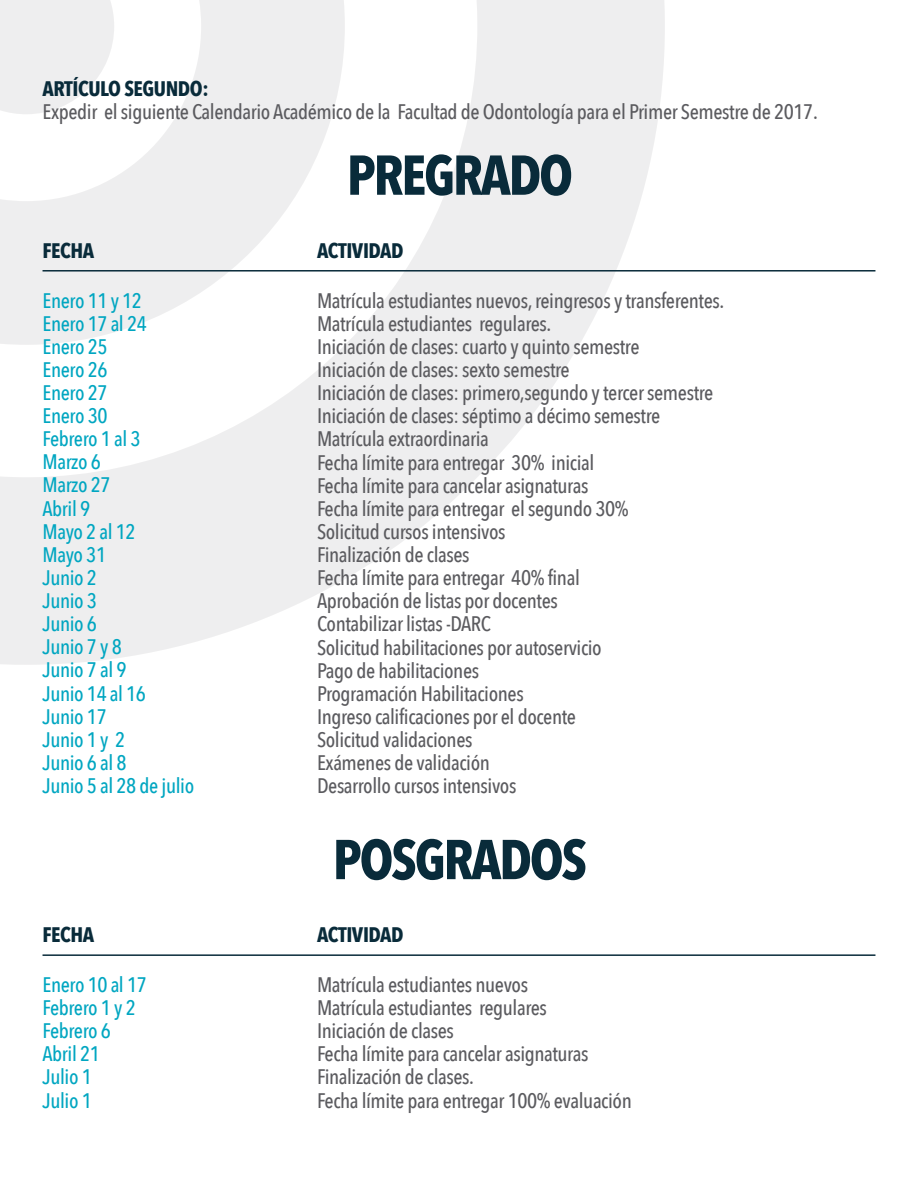
<style>
.page{position:relative;width:918px;height:1188px;background:#fff}
.page>*{position:absolute;margin:0;border:0;box-sizing:border-box;transform-origin:0 0}
.t1{font:700 55.5px "Avenir Next Condensed";letter-spacing:-.04em;color:#092b3a}
.t2{font:500 21px/23.1px "Avenir Next Condensed";letter-spacing:-.02em;color:#5b5b5f}
.t3{font:500 21px/23.1px "Avenir Next Condensed";letter-spacing:-.02em;color:#00a6c1}
.t4{font:700 21px "Avenir Next Condensed";letter-spacing:-.02em;color:#092b3a}
</style>
<div class="page">
<svg style="left:0;top:0;width:665px;height:665px;fill:#eeeeef"></svg>
<svg style="left:0;top:0;width:346px;height:345px;fill:#eeeeef"></svg>
<svg style="left:0;top:0;width:115px;height:114px;background:#f0f0f1"></svg>
<hr style="left:43px;top:270px;width:832px;height:2px;background:#092b3a">
<hr style="left:43px;top:954px;width:832px;height:2px;background:#092b3a">
<p class="t4" style="left:43px;top:75px;width:168px">ARTÍCULO SEGUNDO:</p>
<p class="t2" style="left:43px;top:100px;width:777px">Expedir el siguiente Calendario Académico de la Facultad de Odontología para el Primer Semestre de 2017.</p>
<h1 class="t1" style="left:347px;top:141px;width:228px">PREGRADO</h1>
<p class="t4" style="left:43px;top:237px;width:53px">FECHA</p>
<p class="t4" style="left:317px;top:237px;width:88px">ACTIVIDAD</p>
<p class="t3" style="left:43px;top:289px;width:153px">Enero 11 y 12<br>Enero 17 al 24<br>Enero 25<br>Enero 26<br>Enero 27<br>Enero 30<br>Febrero 1 al 3<br>Marzo 6<br>Marzo 27<br>Abril 9<br>Mayo 2 al 12<br>Mayo 31<br>Junio 2<br>Junio 3<br>Junio 6<br>Junio 7 y 8<br>Junio 7 al 9<br>Junio 14 al 16<br>Junio 17<br>Junio 1 y 2<br>Junio 6 al 8<br>Junio 5 al 28 de julio</p>
<p class="t2" style="left:317px;top:289px;width:409px">Matrícula estudiantes nuevos, reingresos y transferentes.<br>Matrícula estudiantes regulares.<br>Iniciación de clases: cuarto y quinto semestre<br>Iniciación de clases: sexto semestre<br>Iniciación de clases: primero,segundo y tercer semestre Iniciación de clases: séptimo a décimo semestre Matrícula extraordinaria<br>Fecha límite para entregar 30% inicial<br>Fecha límite para cancelar asignaturas<br>Fecha límite para entregar el segundo 30%<br>Solicitud cursos intensivos<br>Finalización de clases<br>Fecha límite para entregar 40% final<br>Aprobación de listas por docentes<br>Contabilizar listas -DARC<br>Solicitud habilitaciones por autoservicio<br>Pago de habilitaciones<br>Programación Habilitaciones<br>Ingreso calificaciones por el docente<br>Solicitud validaciones<br>Exámenes de validación<br>Desarrollo cursos intensivos</p>
<h1 class="t1" style="left:333px;top:826px;width:256px">POSGRADOS</h1>
<p class="t4" style="left:43px;top:922px;width:53px">FECHA</p>
<p class="t4" style="left:317px;top:922px;width:88px">ACTIVIDAD</p>
<p class="t3" style="left:43px;top:973px;width:106px">Enero 10 al 17<br>Febrero 1 y 2<br>Febrero 6<br>Abril 21<br>Julio 1<br>Julio 1</p>
<p class="t2" style="left:317px;top:973px;width:316px">Matrícula estudiantes nuevos<br>Matrícula estudiantes regulares<br>Iniciación de clases<br>Fecha límite para cancelar asignaturas<br>Finalización de clases.<br>Fecha límite para entregar 100% evaluación</p>
</div>
